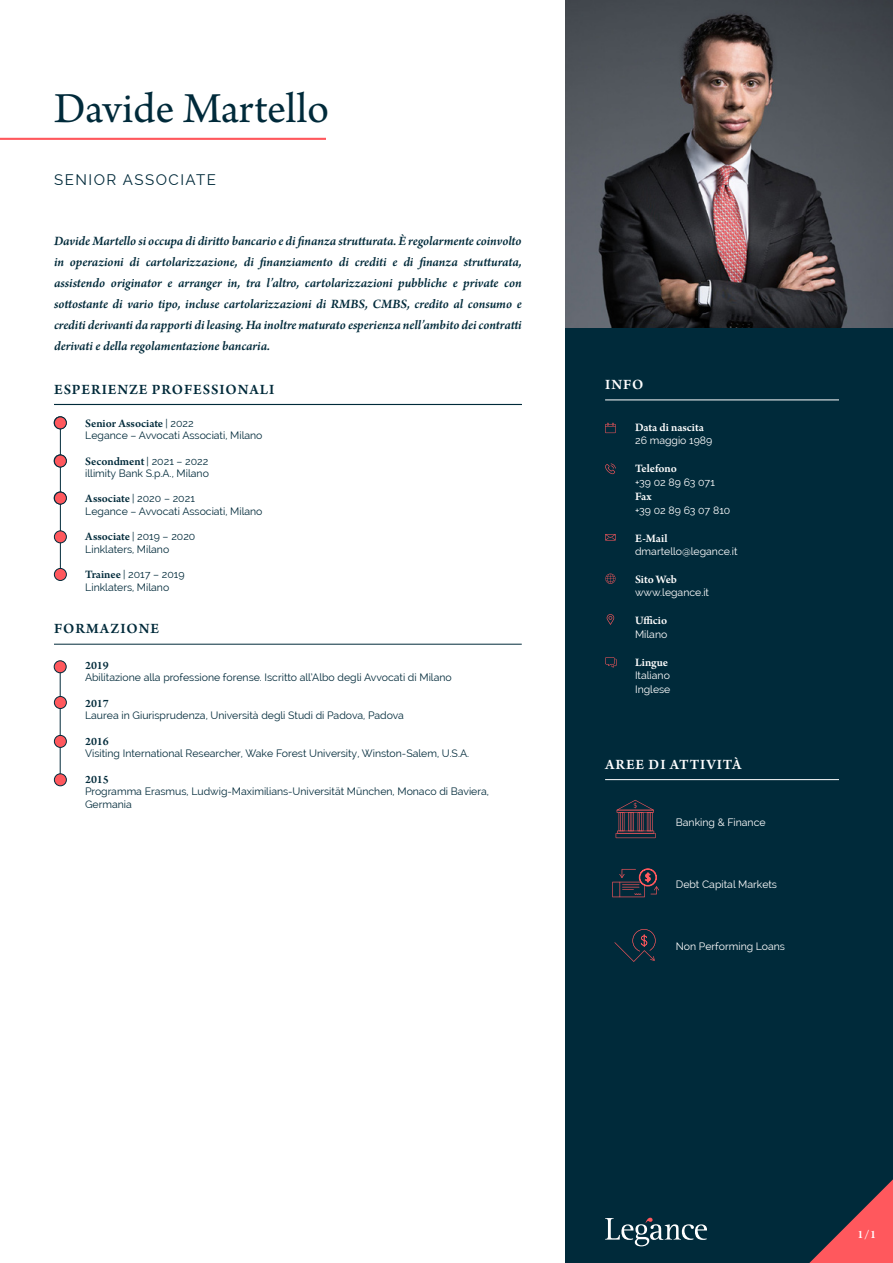
<style>
.page{position:relative;width:893px;height:1263px;background:#fff}
.page>*{position:absolute;margin:0;border:0;box-sizing:border-box;transform-origin:0 0}
.t1{font:45px "Arno Pro";color:#002a3a}
.t2{font:600 15px "Arno Pro";letter-spacing:.06em;color:#002a3a}
.t3{font:600 15px "Arno Pro";letter-spacing:.06em;color:#fff}
.t4{font:15px "Raleway";letter-spacing:.1em;color:#002a3a}
.t5{font:italic 600 13.5px/21px "Arno Pro";letter-spacing:-.005em;color:#002a3a;text-align:justify}
.t6{font:600 12px "Arno Pro";color:#002a3a}
.t7{font:600 12px "Arno Pro";color:#fff}
.t8{font:10.5px/12.6px "Raleway";color:#002a3a}
.t9{font:10.5px/13.5px "Raleway";color:#fff}
.s1{font-family:"Raleway";font-weight:400;font-size:10.5px}
.s2{font-family:"Arno Pro";font-weight:600;font-size:12px}
</style>
<div class="page">
<hr style="left:60px;top:670px;width:1px;height:110px;background:#002a3a">
<div style="left:566px;top:0;width:327px;height:1263px;background:#002a3a"></div>
<svg style="left:605px;top:1218px;width:102px;height:28px"></svg>
<hr style="left:0;top:138px;width:326px;height:2px;background:#ff585d">
<svg style="left:607px;top:614px;width:7px;height:11px"></svg>
<svg style="left:605px;top:534px;width:11px;height:6px"></svg>
<svg style="left:605px;top:463px;width:11px;height:11px"></svg>
<svg style="left:605px;top:574px;width:11px;height:10px"></svg>
<svg style="left:605px;top:423px;width:11px;height:10px"></svg>
<svg style="left:605px;top:657px;width:12px;height:11px"></svg>
<hr style="left:605px;top:400px;width:234px;height:1px;background:#fff">
<hr style="left:605px;top:779px;width:234px;height:1px;background:#fff">
<hr style="left:54px;top:644px;width:468px;height:1px;background:#002a3a">
<div style="left:54px;top:661px;width:12px;height:12px;background:#ff585d;border-radius:50%"></div>
<div style="left:54px;top:661px;width:12px;height:12px;border:1px solid #002a3a;border-radius:50%"></div>
<div style="left:54px;top:696px;width:12px;height:12px;background:#ff585d;border-radius:50%"></div>
<div style="left:54px;top:696px;width:13px;height:13px;border:1px solid #002a3a;border-radius:50%"></div>
<div style="left:54px;top:735px;width:12px;height:12px;background:#ff585d;border-radius:50%"></div>
<div style="left:54px;top:735px;width:13px;height:12px;border:1px solid #002a3a;border-radius:50%"></div>
<div style="left:54px;top:774px;width:12px;height:12px;background:#ff585d;border-radius:50%"></div>
<div style="left:54px;top:774px;width:13px;height:12px;border:1px solid #002a3a;border-radius:50%"></div>
<svg style="left:809px;top:1179px;width:84px;height:84px"></svg>
<hr style="left:54px;top:404px;width:468px;height:1px;background:#002a3a">
<hr style="left:60px;top:419px;width:1px;height:158px;background:#002a3a">
<div style="left:54px;top:417px;width:12px;height:12px;background:#ff585d;border-radius:50%"></div>
<div style="left:54px;top:417px;width:13px;height:12px;border:1px solid #002a3a;border-radius:50%"></div>
<div style="left:54px;top:455px;width:12px;height:12px;background:#ff585d;border-radius:50%"></div>
<div style="left:54px;top:455px;width:13px;height:12px;border:1px solid #002a3a;border-radius:50%"></div>
<div style="left:54px;top:492px;width:12px;height:12px;background:#ff585d;border-radius:50%"></div>
<div style="left:54px;top:492px;width:13px;height:12px;border:1px solid #002a3a;border-radius:50%"></div>
<div style="left:54px;top:531px;width:12px;height:12px;background:#ff585d;border-radius:50%"></div>
<div style="left:54px;top:531px;width:13px;height:12px;border:1px solid #002a3a;border-radius:50%"></div>
<div style="left:54px;top:568px;width:12px;height:12px;background:#ff585d;border-radius:50%"></div>
<div style="left:54px;top:568px;width:13px;height:13px;border:1px solid #002a3a;border-radius:50%"></div>
<svg style="left:616px;top:800px;width:40px;height:38px"></svg>
<svg style="left:612px;top:869px;width:47px;height:28px"></svg>
<svg style="left:614px;top:929px;width:42px;height:33px"></svg>
<img style="left:566px;top:0;width:327px;height:327px">
<h1 class="t1" style="left:54px;top:83px;width:277px">Davide Martello</h1>
<h2 class="t4" style="left:54px;top:171px;width:164px">SENIOR ASSOCIATE</h2>
<p class="t5" style="left:54px;top:231px;width:469px">Davide Martello si occupa di diritto bancario e di finanza strutturata. È regolarmente coinvolto in operazioni di cartolarizzazione, di finanziamento di crediti e di finanza strutturata, assistendo originator e arranger in, tra l’altro, cartolarizzazioni pubbliche e private con sottostante di vario tipo, incluse cartolarizzazioni di RMBS, CMBS, credito al consumo e crediti derivanti da rapporti di leasing. Ha inoltre maturato esperienza nell’ambito dei contratti derivati e della regolamentazione bancaria.</p>
<h2 class="t2" style="left:54px;top:380px;width:222px">ESPERIENZE PROFESSIONALI</h2>
<p class="t6" style="left:85px;top:416px;width:110px">Senior Associate <span class="s1">| 2022</span></p>
<p class="t8" style="left:85px;top:429px;width:179px">Legance – Avvocati Associati, Milano</p>
<p class="t6" style="left:85px;top:454px;width:125px">Secondment <span class="s1">| 2021 – 2022</span></p>
<p class="t8" style="left:85px;top:467px;width:125px">illimity Bank S.p.A., Milano</p>
<p class="t8" style="left:85px;top:492px;width:179px"><span class="s2">Associate</span> | 2020 – 2021<br>Legance – Avvocati Associati, Milano</p>
<p class="t8" style="left:85px;top:530px;width:112px"><span class="s2">Associate</span> | 2019 – 2020<br>Linklaters, Milano</p>
<p class="t8" style="left:85px;top:568px;width:101px"><span class="s2">Trainee</span> | 2017 – 2019<br>Linklaters, Milano</p>
<h2 class="t2" style="left:54px;top:620px;width:107px">FORMAZIONE</h2>
<p class="t6" style="left:85px;top:658px;width:25px">2019</p>
<p class="t8" style="left:85px;top:671px;width:368px">Abilitazione alla professione forense. Iscritto all’Albo degli Avvocati di Milano</p>
<p class="t6" style="left:85px;top:696px;width:25px">2017</p>
<p class="t8" style="left:85px;top:709px;width:320px">Laurea in Giurisprudenza, Università degli Studi di Padova, Padova</p>
<p class="t6" style="left:85px;top:734px;width:25px">2016</p>
<p class="t8" style="left:85px;top:747px;width:386px">Visiting International Researcher, Wake Forest University, Winston-Salem, U.S.A.</p>
<p class="t6" style="left:85px;top:772px;width:25px">2015</p>
<p class="t8" style="left:85px;top:785px;width:405px">Programma Erasmus, Ludwig-Maximilians-Universität München, Monaco di Baviera,<br>Germania</p>
<h2 class="t3" style="left:605px;top:376px;width:40px">INFO</h2>
<p class="t7" style="left:635px;top:420px;width:70px">Data di nascita</p>
<p class="t9" style="left:635px;top:434px;width:79px">26 maggio 1989</p>
<p class="t7" style="left:635px;top:462px;width:43px">Telefono</p>
<p class="t9" style="left:635px;top:475px;width:81px">+39 02 89 63 071</p>
<p class="t7" style="left:635px;top:490px;width:18px">Fax</p>
<p class="t9" style="left:635px;top:503px;width:97px">+39 02 89 63 07 810</p>
<p class="t7" style="left:635px;top:531px;width:34px">E-Mail</p>
<p class="t9" style="left:635px;top:545px;width:104px">dmartello@legance.it</p>
<p class="t7" style="left:635px;top:572px;width:43px">Sito Web</p>
<p class="t9" style="left:635px;top:586px;width:76px">www.legance.it</p>
<p class="t7" style="left:635px;top:614px;width:34px">Ufficio</p>
<p class="t9" style="left:635px;top:627px;width:34px">Milano</p>
<p class="t7" style="left:635px;top:655px;width:35px">Lingue</p>
<p class="t9" style="left:635px;top:669px;width:37px">Italiano<br>Inglese</p>
<h2 class="t3" style="left:605px;top:756px;width:138px">AREE DI ATTIVITÀ</h2>
<p class="t9" style="left:676px;top:815px;width:91px">Banking &amp; Finance</p>
<p class="t9" style="left:676px;top:877px;width:103px">Debt Capital Markets</p>
<p class="t9" style="left:676px;top:940px;width:111px">Non Performing Loans</p>
<p class="t7" style="left:857px;top:1228px;width:20px">1/1</p>
</div>
